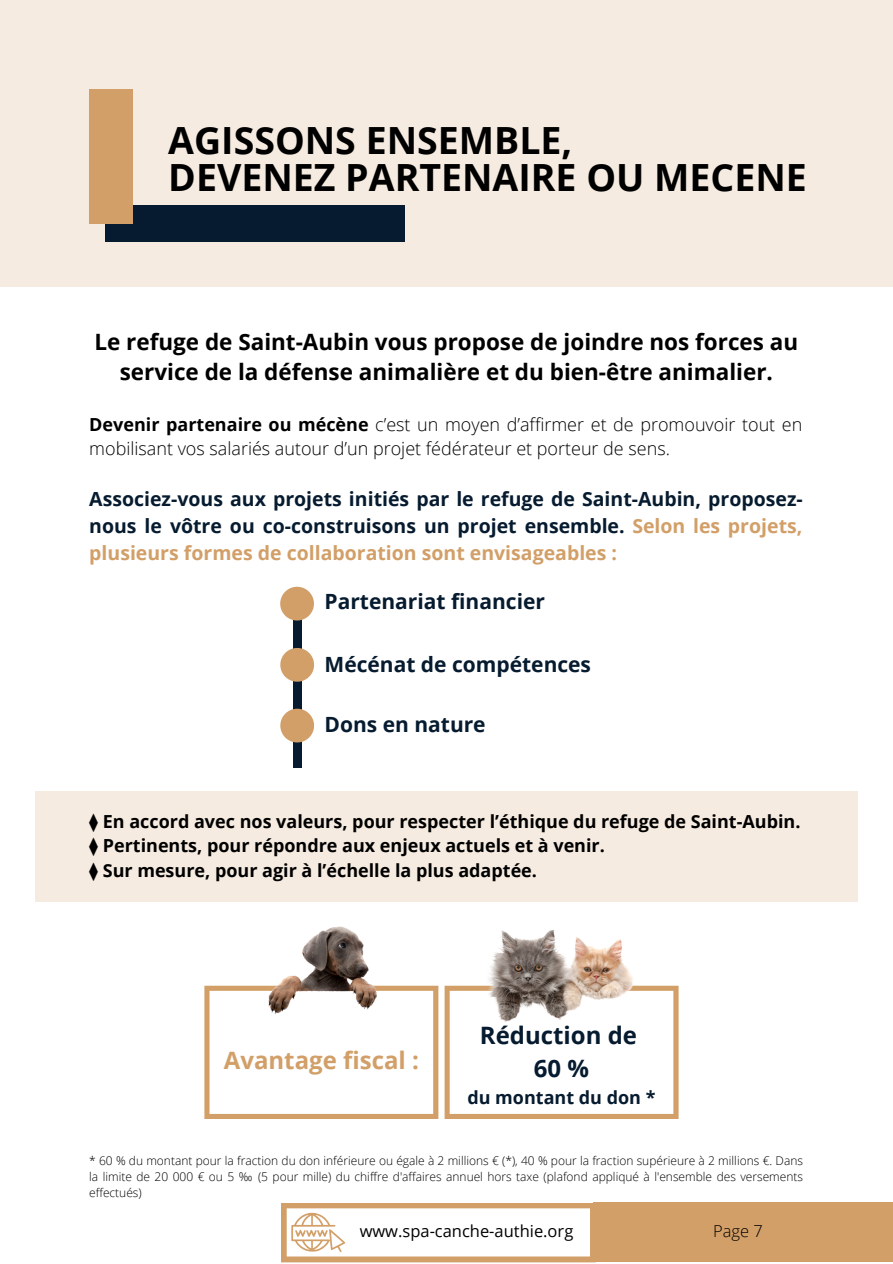
<style>
.page{position:relative;width:893px;height:1264px;background:#fff}
.page>*{position:absolute;margin:0;border:0;box-sizing:border-box;transform-origin:0 0}
.t1{font:700 37.5px "Open Sans";color:#000}
.t2{font:700 24px "Open Sans";color:#d29f68}
.t3{font:700 24px "Open Sans";color:#061b2f}
.t4{font:700 22.5px/30.3px "Open Sans";color:#000;text-align:center}
.t5{font:700 21px "Open Sans";color:#061b2f}
.t6{font:700 19.5px/27px "Open Sans";color:#061b2f;text-align:justify}
.t7{font:700 18px "Open Sans";color:#000}
.t8{font:300 18px/24.8px "Open Sans";color:#000}
.t9{font:700 18px "Open Sans";color:#061b2f}
.t10{font:16.5px "Open Sans";color:#000}
.t11{font:300 16.5px "Open Sans";color:#000}
.t12{font:300 12px/16px "Open Sans";color:#000;text-align:justify}
.s1{font-weight:700}
.s2{color:#d29f68}
.s3{font-family:"DejaVu Sans";font-weight:400}
</style>
<div class="page">
<div style="left:0;top:0;width:892px;height:287px;background:#f6ebe0"></div>
<div style="left:105px;top:205px;width:299px;height:36px;background:#061b2f"></div>
<div style="left:89px;top:89px;width:43px;height:134px;background:#d29f68"></div>
<div style="left:593px;top:1202px;width:299px;height:59px;background:#d29f68"></div>
<svg style="left:281px;top:1203px;width:314px;height:59px"></svg>
<div style="left:293px;top:604px;width:8px;height:164px;background:#061b2f"></div>
<svg style="left:280px;top:586px;width:34px;height:34px"></svg>
<svg style="left:280px;top:648px;width:34px;height:33px"></svg>
<svg style="left:280px;top:708px;width:34px;height:34px"></svg>
<div style="left:35px;top:790px;width:822px;height:111px;background:#f6ebe0"></div>
<svg style="left:444px;top:985px;width:234px;height:134px"></svg>
<img style="left:484px;top:901px;width:154px;height:139px">
<svg style="left:204px;top:985px;width:234px;height:134px"></svg>
<img style="left:259px;top:926px;width:125px;height:113px">
<p class="t1" style="left:168px;top:114px;width:405px">AGISSONS ENSEMBLE,</p>
<p class="t1" style="left:168px;top:151px;width:640px">DEVENEZ PARTENAIRE OU MECENE</p>
<p class="t4" style="left:94px;top:326px;width:705px">Le refuge de Saint-Aubin vous propose de joindre nos forces au service de la défense animalière et du bien-être animalier.</p>
<p class="t8" style="left:89px;top:411px;width:714px"><span class="s1">Devenir partenaire ou mécène</span> c’est un moyen d’affirmer et de promouvoir tout en mobilisant vos salariés autour d’un projet fédérateur et porteur de sens.</p>
<p class="t6" style="left:89px;top:485px;width:715px">Associez-vous aux projets initiés par le refuge de Saint-Aubin, proposez&shy;nous le vôtre ou co-construisons un projet ensemble. <span class="s2">Selon les projets, plusieurs formes de collaboration sont envisageables :</span></p>
<p class="t5" style="left:324px;top:587px;width:222px">Partenariat financier</p>
<p class="t5" style="left:324px;top:649px;width:268px">Mécénat de compétences</p>
<p class="t5" style="left:324px;top:710px;width:163px">Dons en nature</p>
<p class="t7" style="left:89px;top:808px;width:712px"><span class="s3">⧫</span> En accord avec nos valeurs, pour respecter l’éthique du refuge de Saint-Aubin.</p>
<p class="t7" style="left:89px;top:833px;width:517px"><span class="s3">⧫</span> Pertinents, pour répondre aux enjeux actuels et à venir.</p>
<p class="t7" style="left:89px;top:857px;width:449px"><span class="s3">⧫</span> Sur mesure, pour agir à l’échelle la plus adaptée.</p>
<p class="t2" style="left:224px;top:1043px;width:196px">Avantage fiscal :</p>
<p class="t3" style="left:480px;top:1018px;width:159px">Réduction de</p>
<p class="t3" style="left:534px;top:1051px;width:57px">60 %</p>
<p class="t9" style="left:467px;top:1084px;width:189px">du montant du don *</p>
<p class="t12" style="left:89px;top:1152px;width:715px">* 60 % du montant pour la fraction du don inférieure ou égale à 2 millions € (*), 40 % pour la fraction supérieure à 2 millions €. Dans la limite de 20 000 € ou 5 ‰ (5 pour mille) du chiffre d'affaires annuel hors taxe (plafond appliqué à l'ensemble des versements effectués)</p>
<p class="t10" style="left:359px;top:1219px;width:215px">www.spa-canche-authie.org</p>
<p class="t11" style="left:713px;top:1219px;width:51px">Page 7</p>
</div>
